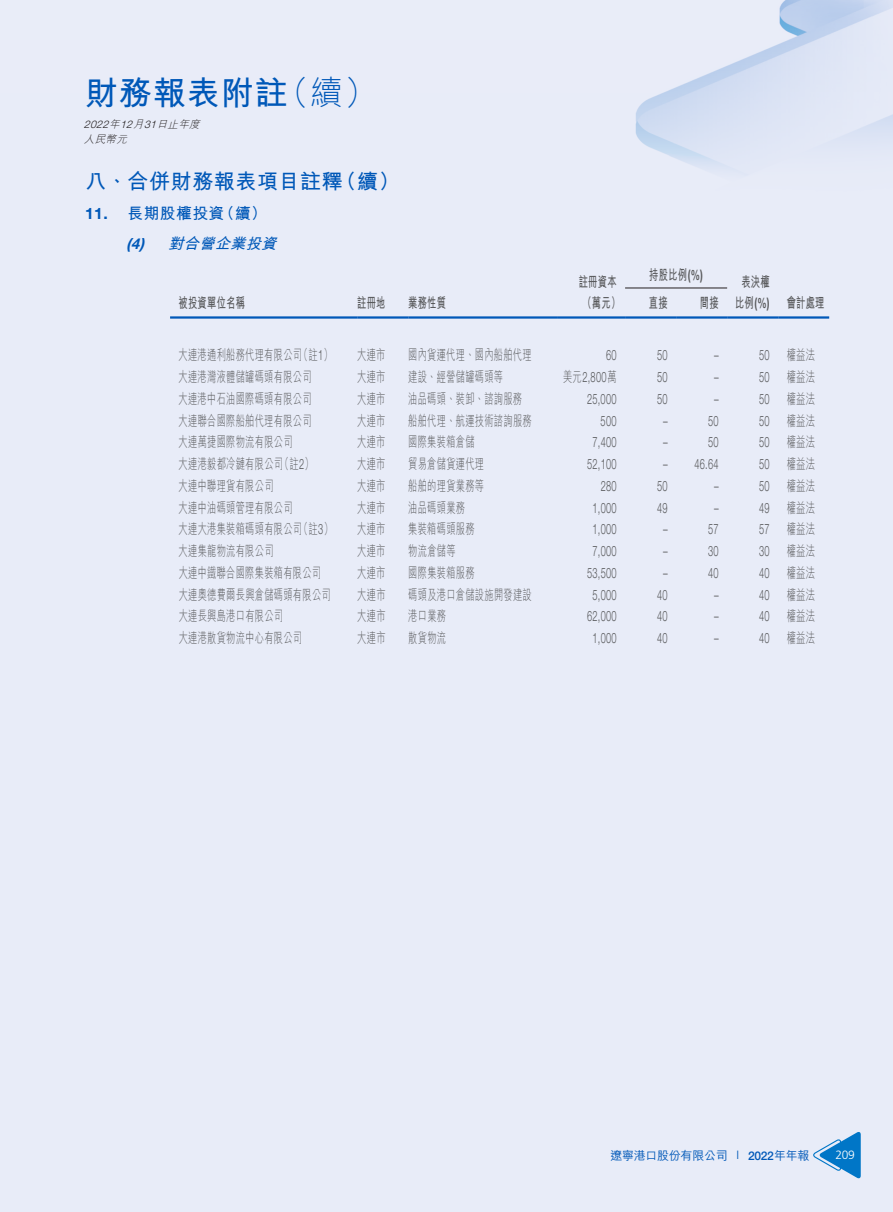
<style>
.page{position:relative;width:893px;height:1212px;background:#e8ecf8}
.page>*{position:absolute;margin:0;border:0;box-sizing:border-box;transform-origin:0 0}
.t1{font:700 33px "M Hei HK";letter-spacing:.03em;color:#0058b8}
.t2{font:700 21px "M Hei HK";letter-spacing:.03em;color:#0058b8}
.t3{font:700 15.75px "M Hei HK";letter-spacing:.03em;color:#0058b8}
.t4{font:italic 700 15px "M Hei HK";color:#0058b8}
.t5{font:300 14.25px "M Hei HK";letter-spacing:.03em;color:#57585a;scale:.65 1}
.t6{font:300 14.25px "Helvetica Neue LT Std";letter-spacing:.03em;color:#57585a;scale:.65 1}
.t7{font:700 14.25px/21.8px "M Hei HK";letter-spacing:.03em;color:#57585a;scale:.65 1}
.t8{font:500 12px "M Hei HK";letter-spacing:-.025em;color:#0058b8}
.t9{font:300 12px "Frutiger LT Std";color:#fff}
.t10{font:italic 300 10.5px "Helvetica Neue LT Std";color:#231f20}
.t11{font:italic 300 10.5px "M Hei HK";color:#231f20}
.s1{font-weight:300}
.s2{font-family:"M Hei HK"}
.s3{font-family:"Helvetica Neue LT Std"}
.s4{font-family:"Frutiger LT Std";font-weight:300}
</style>
<div class="page">
<img style="left:635px;top:0;width:258px;height:170px">
<svg style="left:813px;top:1132px;width:48px;height:47px"></svg>
<hr style="left:625px;top:288px;width:102px;height:1px;background:#231f20">
<hr style="left:170px;top:316px;width:187px;height:3px;background:#0058b8">
<hr style="left:357px;top:316px;width:51px;height:3px;background:#0058b8">
<hr style="left:408px;top:316px;width:149px;height:3px;background:#0058b8">
<hr style="left:557px;top:316px;width:68px;height:3px;background:#0058b8">
<hr style="left:625px;top:316px;width:51px;height:3px;background:#0058b8">
<hr style="left:676px;top:316px;width:51px;height:3px;background:#0058b8">
<hr style="left:727px;top:316px;width:51px;height:3px;background:#0058b8">
<hr style="left:778px;top:316px;width:51px;height:3px;background:#0058b8">
<h1 class="t1" style="left:85px;top:69px;width:293px">財務報表附註<span class="s1">（續）</span></h1>
<p class="t10" style="left:84px;top:118px;width:120px">2022<span class="s2">年</span>12<span class="s2">月</span>31<span class="s2">日止年度</span></p>
<p class="t11" style="left:84px;top:134px;width:47px">人民幣元</p>
<h2 class="t2" style="left:85px;top:166px;width:316px">八、合併財務報表項目註釋（續）</h2>
<p class="t3" style="left:85px;top:202px;width:183px"><span class="s3">11.</span> 長期股權投資（續）</p>
<p class="t4" style="left:126px;top:233px;width:157px"><span class="s3">(4)</span> 對合營企業投資</p>
<p class="t7" style="left:179px;top:291px;width:104px">被投資單位名稱</p>
<p class="t7" style="left:357px;top:291px;width:45px">註冊地</p>
<p class="t7" style="left:408px;top:291px;width:60px">業務性質</p>
<p class="t7" style="left:579px;top:269px;width:65px">註冊資本（萬元）</p>
<p class="t7" style="left:649px;top:262px;width:84px">持股比例<span class="s3">(%)</span></p>
<p class="t7" style="left:741px;top:269px;width:45px">表決權</p>
<p class="t7" style="left:649px;top:291px;width:30px">直接</p>
<p class="t7" style="left:700px;top:291px;width:193px">間接 比例<span class="s3">(%)</span> 會計處理</p>
<p class="t5" style="left:179px;top:348px;width:239px">大連港通利船務代理有限公司（註<span class="s3">1</span>）</p>
<p class="t5" style="left:357px;top:348px;width:45px">大連市</p>
<p class="t5" style="left:408px;top:348px;width:192px">國內貨運代理、國內船舶代理</p>
<p class="t6" style="left:606px;top:346px;width:18px">60</p>
<p class="t6" style="left:657px;top:346px;width:18px">50</p>
<p class="t6" style="left:714px;top:346px;width:9px">–</p>
<p class="t5" style="left:759px;top:348px;width:87px"><span class="s3">50</span> 權益法</p>
<p class="t5" style="left:179px;top:370px;width:206px">大連港灣液體儲罐碼頭有限公司</p>
<p class="t5" style="left:357px;top:370px;width:45px">大連市</p>
<p class="t5" style="left:408px;top:370px;width:148px">建設、經營儲罐碼頭等</p>
<p class="t6" style="left:563px;top:368px;width:84px"><span class="s2">美元</span>2,800<span class="s2">萬</span></p>
<p class="t6" style="left:657px;top:368px;width:18px">50</p>
<p class="t6" style="left:714px;top:368px;width:9px">–</p>
<p class="t5" style="left:759px;top:370px;width:87px"><span class="s3">50</span> 權益法</p>
<p class="t5" style="left:179px;top:391px;width:206px">大連港中石油國際碼頭有限公司</p>
<p class="t5" style="left:357px;top:391px;width:45px">大連市</p>
<p class="t5" style="left:408px;top:391px;width:177px">油品碼頭、裝卸、諮詢服務</p>
<p class="t6" style="left:587px;top:390px;width:47px">25,000</p>
<p class="t6" style="left:657px;top:390px;width:18px">50</p>
<p class="t6" style="left:714px;top:390px;width:9px">–</p>
<p class="t5" style="left:759px;top:391px;width:87px"><span class="s3">50</span> 權益法</p>
<p class="t5" style="left:179px;top:413px;width:206px">大連聯合國際船舶代理有限公司</p>
<p class="t5" style="left:357px;top:413px;width:45px">大連市</p>
<p class="t5" style="left:408px;top:413px;width:192px">船舶代理、航運技術諮詢服務</p>
<p class="t6" style="left:601px;top:412px;width:26px">500</p>
<p class="t6" style="left:663px;top:412px;width:9px">–</p>
<p class="t6" style="left:708px;top:412px;width:18px">50</p>
<p class="t5" style="left:759px;top:413px;width:87px"><span class="s3">50</span> 權益法</p>
<p class="t5" style="left:179px;top:435px;width:177px">大連萬捷國際物流有限公司</p>
<p class="t5" style="left:357px;top:435px;width:45px">大連市</p>
<p class="t5" style="left:408px;top:435px;width:104px">國際集裝箱倉儲</p>
<p class="t6" style="left:592px;top:433px;width:39px">7,400</p>
<p class="t6" style="left:663px;top:433px;width:9px">–</p>
<p class="t6" style="left:708px;top:433px;width:18px">50</p>
<p class="t5" style="left:759px;top:435px;width:87px"><span class="s3">50</span> 權益法</p>
<p class="t5" style="left:179px;top:456px;width:210px">大連港毅都冷鏈有限公司（註<span class="s3">2</span>）</p>
<p class="t5" style="left:357px;top:456px;width:45px">大連市</p>
<p class="t5" style="left:408px;top:456px;width:118px">貿易倉儲貨運代理</p>
<p class="t6" style="left:587px;top:455px;width:47px">52,100</p>
<p class="t6" style="left:663px;top:455px;width:87px">– 46.64</p>
<p class="t5" style="left:759px;top:456px;width:87px"><span class="s3">50</span> 權益法</p>
<p class="t5" style="left:179px;top:478px;width:148px">大連中聯理貨有限公司</p>
<p class="t5" style="left:357px;top:478px;width:45px">大連市</p>
<p class="t5" style="left:408px;top:478px;width:118px">船舶的理貨業務等</p>
<p class="t6" style="left:601px;top:477px;width:26px">280</p>
<p class="t6" style="left:657px;top:477px;width:18px">50</p>
<p class="t6" style="left:714px;top:477px;width:9px">–</p>
<p class="t5" style="left:759px;top:478px;width:87px"><span class="s3">50</span> 權益法</p>
<p class="t5" style="left:179px;top:500px;width:177px">大連中油碼頭管理有限公司</p>
<p class="t5" style="left:357px;top:500px;width:45px">大連市</p>
<p class="t5" style="left:408px;top:500px;width:89px">油品碼頭業務</p>
<p class="t6" style="left:592px;top:499px;width:39px">1,000</p>
<p class="t6" style="left:657px;top:499px;width:18px">49</p>
<p class="t6" style="left:714px;top:499px;width:9px">–</p>
<p class="t5" style="left:759px;top:500px;width:87px"><span class="s3">49</span> 權益法</p>
<p class="t5" style="left:179px;top:522px;width:239px">大連大港集裝箱碼頭有限公司（註<span class="s3">3</span>）</p>
<p class="t5" style="left:357px;top:522px;width:45px">大連市</p>
<p class="t5" style="left:408px;top:522px;width:104px">集裝箱碼頭服務</p>
<p class="t6" style="left:592px;top:520px;width:39px">1,000</p>
<p class="t6" style="left:663px;top:520px;width:9px">–</p>
<p class="t6" style="left:708px;top:520px;width:18px">57</p>
<p class="t5" style="left:759px;top:522px;width:87px"><span class="s3">57</span> 權益法</p>
<p class="t5" style="left:179px;top:543px;width:148px">大連集龍物流有限公司</p>
<p class="t5" style="left:357px;top:543px;width:45px">大連市</p>
<p class="t5" style="left:408px;top:543px;width:74px">物流倉儲等</p>
<p class="t6" style="left:592px;top:542px;width:39px">7,000</p>
<p class="t6" style="left:663px;top:542px;width:9px">–</p>
<p class="t6" style="left:708px;top:542px;width:18px">30</p>
<p class="t5" style="left:759px;top:543px;width:87px"><span class="s3">30</span> 權益法</p>
<p class="t5" style="left:179px;top:565px;width:221px">大連中鐵聯合國際集裝箱有限公司</p>
<p class="t5" style="left:357px;top:565px;width:45px">大連市</p>
<p class="t5" style="left:408px;top:565px;width:104px">國際集裝箱服務</p>
<p class="t6" style="left:587px;top:564px;width:47px">53,500</p>
<p class="t6" style="left:663px;top:564px;width:9px">–</p>
<p class="t6" style="left:708px;top:564px;width:18px">40</p>
<p class="t5" style="left:759px;top:565px;width:87px"><span class="s3">40</span> 權益法</p>
<p class="t5" style="left:179px;top:587px;width:235px">大連奧德費爾長興倉儲碼頭有限公司</p>
<p class="t5" style="left:357px;top:587px;width:45px">大連市</p>
<p class="t5" style="left:408px;top:587px;width:192px">碼頭及港口倉儲設施開發建設</p>
<p class="t6" style="left:592px;top:586px;width:39px">5,000</p>
<p class="t6" style="left:657px;top:586px;width:18px">40</p>
<p class="t6" style="left:714px;top:586px;width:9px">–</p>
<p class="t5" style="left:759px;top:587px;width:87px"><span class="s3">40</span> 權益法</p>
<p class="t5" style="left:179px;top:609px;width:162px">大連長興島港口有限公司</p>
<p class="t5" style="left:357px;top:609px;width:45px">大連市</p>
<p class="t5" style="left:408px;top:609px;width:60px">港口業務</p>
<p class="t6" style="left:587px;top:607px;width:47px">62,000</p>
<p class="t6" style="left:657px;top:607px;width:18px">40</p>
<p class="t6" style="left:714px;top:607px;width:9px">–</p>
<p class="t5" style="left:759px;top:609px;width:87px"><span class="s3">40</span> 權益法</p>
<p class="t5" style="left:179px;top:630px;width:192px">大連港散貨物流中心有限公司</p>
<p class="t5" style="left:357px;top:630px;width:45px">大連市</p>
<p class="t5" style="left:408px;top:630px;width:60px">散貨物流</p>
<p class="t6" style="left:592px;top:629px;width:39px">1,000</p>
<p class="t6" style="left:657px;top:629px;width:18px">40</p>
<p class="t6" style="left:714px;top:629px;width:9px">–</p>
<p class="t5" style="left:759px;top:630px;width:87px"><span class="s3">40</span> 權益法</p>
<p class="t8" style="left:610px;top:1147px;width:201px">遼寧港口股份有限公司 <span class="s4">I</span> <span class="s3">2022</span>年年報</p>
<p class="t9" style="left:835px;top:1148px;width:21px">209</p>
</div>
